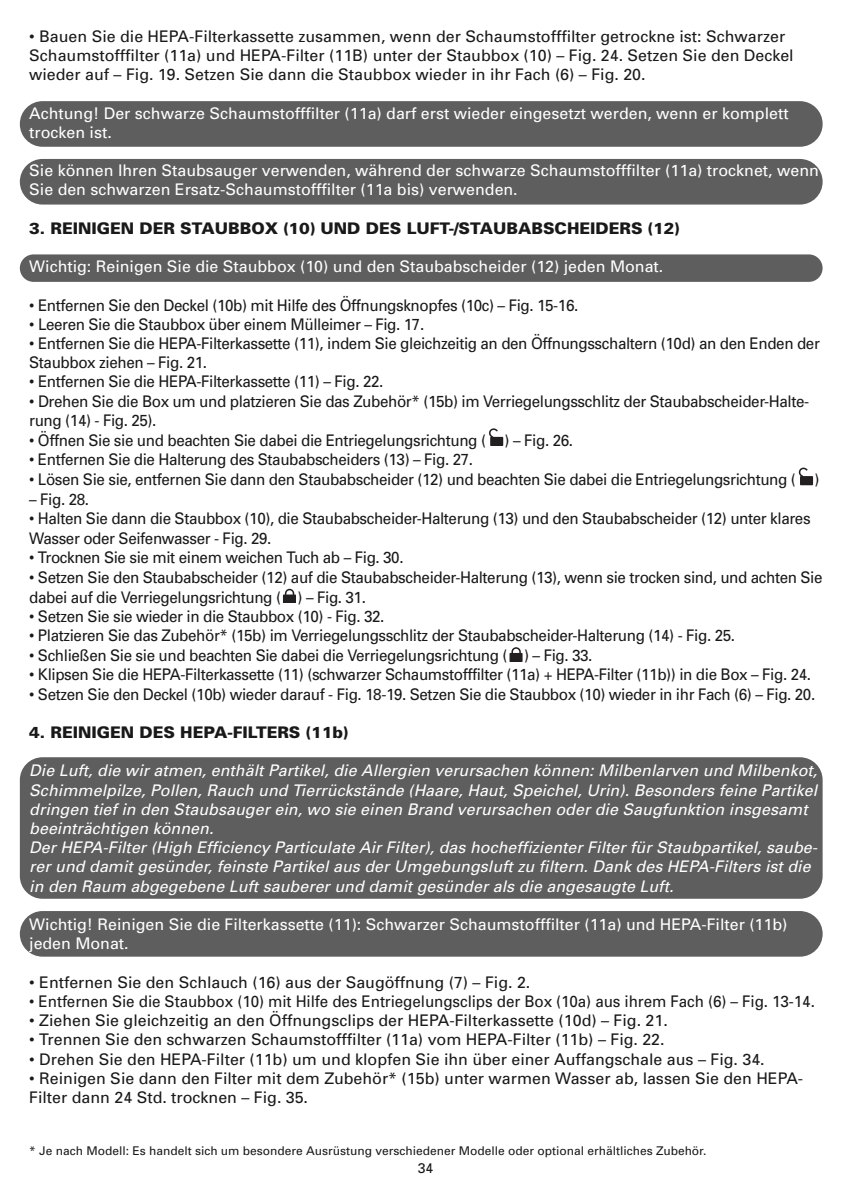
<style>
.page{position:relative;width:851px;height:1191px;background:#fff}
.page>*{position:absolute;margin:0;border:0;box-sizing:border-box;transform-origin:0 0}
.t1{font:16px/19.2px "Univers";letter-spacing:-.025em;color:#191919;scale:.95 1}
.t2{font:16px/19.2px "Univers";color:#191919}
.t3{font:italic 16px/19.2px "Univers";letter-spacing:.005em;color:#fff}
.t4{font:16px/19.2px "Univers";color:#fff}
.t5{font:16px "Univers";letter-spacing:-.005em;color:#191919;scale:.95 1}
.t6{font:900 16px "Univers";color:#191919}
.t7{font:14px "Univers";color:#191919}
.t8{font:12px "Univers";color:#191919}
</style>
<div class="page">
<div style="left:20px;top:101px;width:802px;height:46px;background:#5e5e5e;border-radius:23px"></div>
<div style="left:20px;top:911px;width:802px;height:45px;background:#5e5e5e;border-radius:23px"></div>
<div style="left:20px;top:757px;width:802px;height:141px;background:#5e5e5e;border-radius:23px"></div>
<div style="left:20px;top:254px;width:802px;height:28px;background:#5e5e5e;border-radius:14px"></div>
<div style="left:20px;top:159px;width:802px;height:45px;background:#5e5e5e;border-radius:23px"></div>
<svg style="left:489px;top:428px;width:14px;height:18px"></svg>
<svg style="left:283px;top:589px;width:13px;height:14px"></svg>
<svg style="left:509px;top:647px;width:13px;height:14px"></svg>
<svg style="left:798px;top:467px;width:14px;height:18px"></svg>
<p class="t2" style="left:29px;top:28px;width:765px">• Bauen Sie die HEPA-Filterkassette zusammen, wenn der Schaumstofffilter getrockne ist: Schwarzer<br>Schaumstofffilter (11a) und HEPA-Filter (11B) unter der Staubbox (10) – Fig. 24. Setzen Sie den Deckel wieder auf – Fig. 19. Setzen Sie dann die Staubbox wieder in ihr Fach (6) – Fig. 20.</p>
<p class="t4" style="left:29px;top:105px;width:760px">Achtung! Der schwarze Schaumstofffilter (11a) darf erst wieder eingesetzt werden, wenn er komplett trocken ist.</p>
<p class="t4" style="left:29px;top:162px;width:791px">Sie können Ihren Staubsauger verwenden, während der schwarze Schaumstofffilter (11a) trocknet, wenn<br>Sie den schwarzen Ersatz-Schaumstofffilter (11a bis) verwenden.</p>
<p class="t6" style="left:29px;top:222px;width:652px">3. REINIGEN DER STAUBBOX (10) UND DES LUFT-/STAUBABSCHEIDERS (12)</p>
<p class="t4" style="left:29px;top:258px;width:635px">Wichtig: Reinigen Sie die Staubbox (10) und den Staubabscheider (12) jeden Monat.</p>
<p class="t1" style="left:29px;top:297px;width:579px">• Entfernen Sie den Deckel (10b) mit Hilfe des Öffnungsknopfes (10c) – Fig. 15-16.</p>
<p class="t1" style="left:29px;top:316px;width:417px">• Leeren Sie die Staubbox über einem Mülleimer – Fig. 17.</p>
<p class="t1" style="left:29px;top:335px;width:833px">• Entfernen Sie die HEPA-Filterkassette (11), indem Sie gleichzeitig an den Öffnungsschaltern (10d) an den Enden der<br>Staubbox ziehen – Fig. 21.</p>
<p class="t1" style="left:29px;top:373px;width:374px">• Entfernen Sie die HEPA-Filterkassette (11) – Fig. 22.</p>
<p class="t1" style="left:29px;top:393px;width:822px">• Drehen Sie die Box um und platzieren Sie das Zubehör* (15b) im Verriegelungsschlitz der Staubabscheider-Halte&shy;rung (14) - Fig. 25).</p>
<p class="t1" style="left:29px;top:432px;width:574px">• Öffnen Sie sie und beachten Sie dabei die Entriegelungsrichtung ( ) – Fig. 26.</p>
<p class="t1" style="left:29px;top:451px;width:468px">• Entfernen Sie die Halterung des Staubabscheiders (13) – Fig. 27.</p>
<p class="t1" style="left:29px;top:471px;width:833px">• Lösen Sie sie, entfernen Sie dann den Staubabscheider (12) und beachten Sie dabei die Entriegelungsrichtung ( )</p>
<p class="t1" style="left:29px;top:491px;width:64px">– Fig. 28.</p>
<p class="t1" style="left:29px;top:510px;width:823px">• Halten Sie dann die Staubbox (10), die Staubabscheider-Halterung (13) und den Staubabscheider (12) unter klares<br>Wasser oder Seifenwasser - Fig. 29.</p>
<p class="t1" style="left:29px;top:549px;width:395px">• Trocknen Sie sie mit einem weichen Tuch ab – Fig. 30.</p>
<p class="t1" style="left:29px;top:568px;width:836px;line-height:20px">• Setzen Sie den Staubabscheider (12) auf die Staubabscheider-Halterung (13), wenn sie trocken sind, und achten Sie dabei auf die Verriegelungsrichtung ( ) – Fig. 31.</p>
<p class="t1" style="left:29px;top:608px;width:375px">• Setzen Sie sie wieder in die Staubbox (10) - Fig. 32.</p>
<p class="t1" style="left:29px;top:627px;width:744px">• Platzieren Sie das Zubehör* (15b) im Verriegelungsschlitz der Staubabscheider-Halterung (14) - Fig. 25.</p>
<p class="t1" style="left:29px;top:647px;width:594px">• Schließen Sie sie und beachten Sie dabei die Verriegelungsrichtung ( ) – Fig. 33.</p>
<p class="t1" style="left:29px;top:666px;width:824px">• Klipsen Sie die HEPA-Filterkassette (11) (schwarzer Schaumstofffilter (11a) + HEPA-Filter (11b)) in die Box – Fig. 24.</p>
<p class="t1" style="left:29px;top:685px;width:828px">• Setzen Sie den Deckel (10b) wieder darauf - Fig. 18-19. Setzen Sie die Staubbox (10) wieder in ihr Fach (6) – Fig. 20.</p>
<p class="t6" style="left:29px;top:726px;width:321px">4. REINIGEN DES HEPA-FILTERS (11b)</p>
<p class="t3" style="left:29px;top:762px;width:789px">Die Luft, die wir atmen, enthält Partikel, die Allergien verursachen können: Milbenlarven und Milbenkot, Schimmelpilze, Pollen, Rauch und Tierrückstände (Haare, Haut, Speichel, Urin). Besonders feine Partikel dringen tief in den Staubsauger ein, wo sie einen Brand verursachen oder die Saugfunktion insgesamt beeinträchtigen können.<br>Der HEPA-Filter (High Efficiency Particulate Air Filter), das hocheffizienter Filter für Staubpartikel, saube&shy;rer und damit gesünder, feinste Partikel aus der Umgebungsluft zu filtern. Dank des HEPA-Filters ist die in den Raum abgegebene Luft sauberer und damit gesünder als die angesaugte Luft.</p>
<p class="t4" style="left:29px;top:916px;width:759px">Wichtig! Reinigen Sie die Filterkassette (11): Schwarzer Schaumstofffilter (11a) und HEPA-Filter (11b) jeden Monat.</p>
<p class="t2" style="left:29px;top:973px;width:502px">• Entfernen Sie den Schlauch (16) aus der Saugöffnung (7) – Fig. 2.</p>
<p class="t5" style="left:29px;top:995px;width:828px">• Entfernen Sie die Staubbox (10) mit Hilfe des Entriegelungsclips der Box (10a) aus ihrem Fach (6) – Fig. 13-14.</p>
<p class="t2" style="left:29px;top:1012px;width:640px">• Ziehen Sie gleichzeitig an den Öffnungsclips der HEPA-Filterkassette (10d) – Fig. 21.</p>
<p class="t2" style="left:29px;top:1031px;width:636px">• Trennen Sie den schwarzen Schaumstofffilter (11a) vom HEPA-Filter (11b) – Fig. 22.</p>
<p class="t2" style="left:29px;top:1050px;width:736px">• Drehen Sie den HEPA-Filter (11b) um und klopfen Sie ihn über einer Auffangschale aus – Fig. 34.</p>
<p class="t2" style="left:29px;top:1069px;width:775px">• Reinigen Sie dann den Filter mit dem Zubehör* (15b) unter warmen Wasser ab, lassen Sie den HEPA-<br>Filter dann 24 Std. trocknen – Fig. 35.</p>
<p class="t8" style="left:29px;top:1146px;width:678px">* Je nach Modell: Es handelt sich um besondere Ausrüstung verschiedener Modelle oder optional erhältliches Zubehör.</p>
<p class="t7" style="left:417px;top:1162px;width:17px">34</p>
</div>
